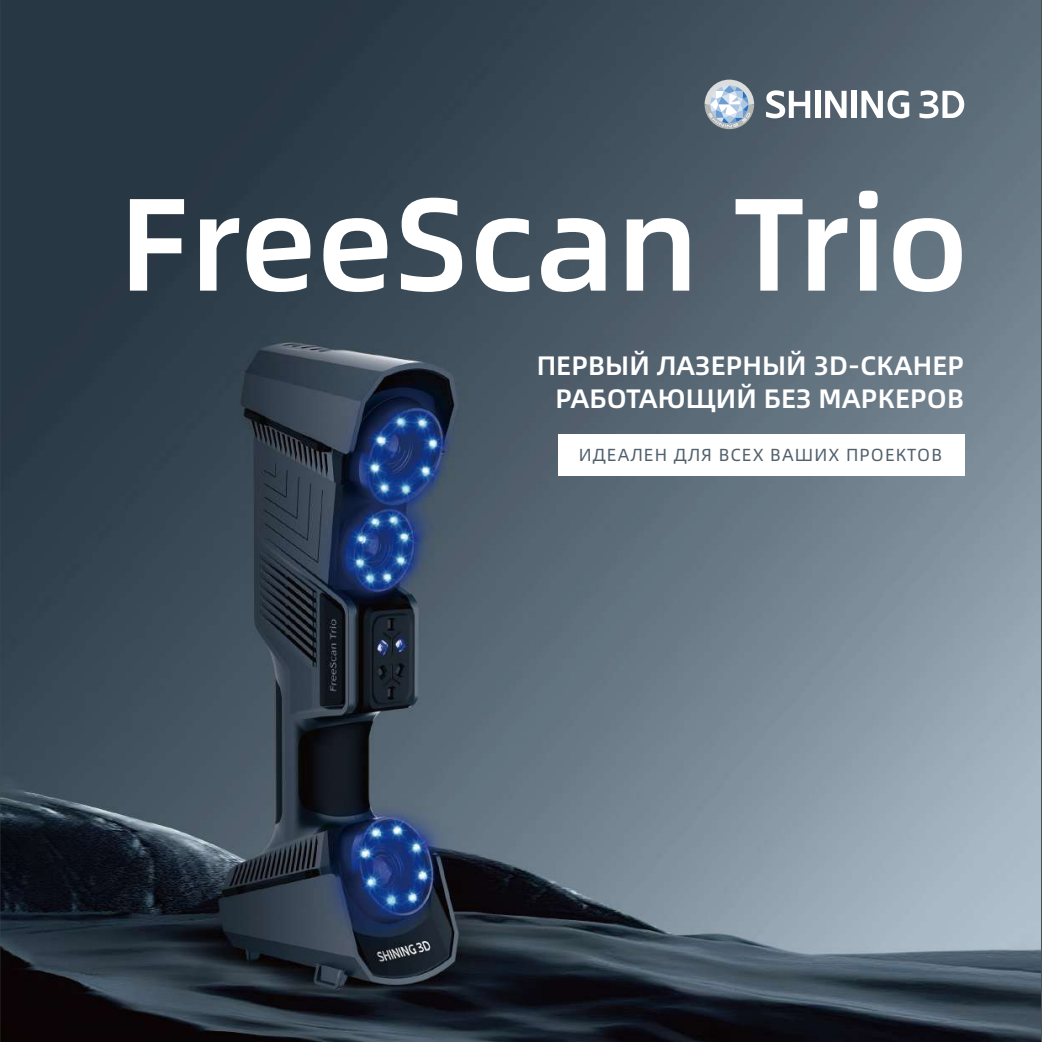
<style>
.page{position:relative;width:1042px;height:1042px;background:#fff}
.page>*{position:absolute;margin:0;border:0;box-sizing:border-box;transform-origin:0 0}
.t1{font:131.78px "Alibaba Pu Hui Ti M";color:#fff}
.t2{font:26.78px/33.4px "Alibaba Pu Hui Ti M";color:#fff;text-align:right}
.t3{font:17.5px "Alibaba Pu Hui Ti R";letter-spacing:.06em;color:#50606c}
</style>
<div class="page">
<img style="left:0;top:0;width:1041px;height:1042px">
<hr style="left:1041px;top:0;width:1px;height:1042px;background:#4a5258">
<div style="left:558px;top:434px;width:406px;height:42px;background:#fff"></div>
<svg style="left:704px;top:80px;width:50px;height:49px;background:#a5b3c2"></svg>
<div style="left:815px;top:91px;width:5px;height:27px;background:#fff"></div>
<div style="left:851px;top:91px;width:5px;height:27px;background:#fff"></div>
<svg style="left:919px;top:90px;width:45px;height:28px"></svg>
<svg style="left:766px;top:90px;width:44px;height:28px"></svg>
<svg style="left:825px;top:91px;width:21px;height:27px"></svg>
<svg style="left:861px;top:90px;width:48px;height:28px"></svg>
<h1 class="t1" style="left:119px;top:142px;width:851px">FreeScan Trio</h1>
<p class="t2" style="left:537px;top:347px;width:429px">ПЕРВЫЙ ЛАЗЕРНЫЙ 3D-СКАНЕР<br>РАБОТАЮЩИЙ БЕЗ МАРКЕРОВ</p>
<p class="t3" style="left:579px;top:442px;width:365px">ИДЕАЛЕН ДЛЯ ВСЕХ ВАШИХ ПРОЕКТОВ</p>
</div>
